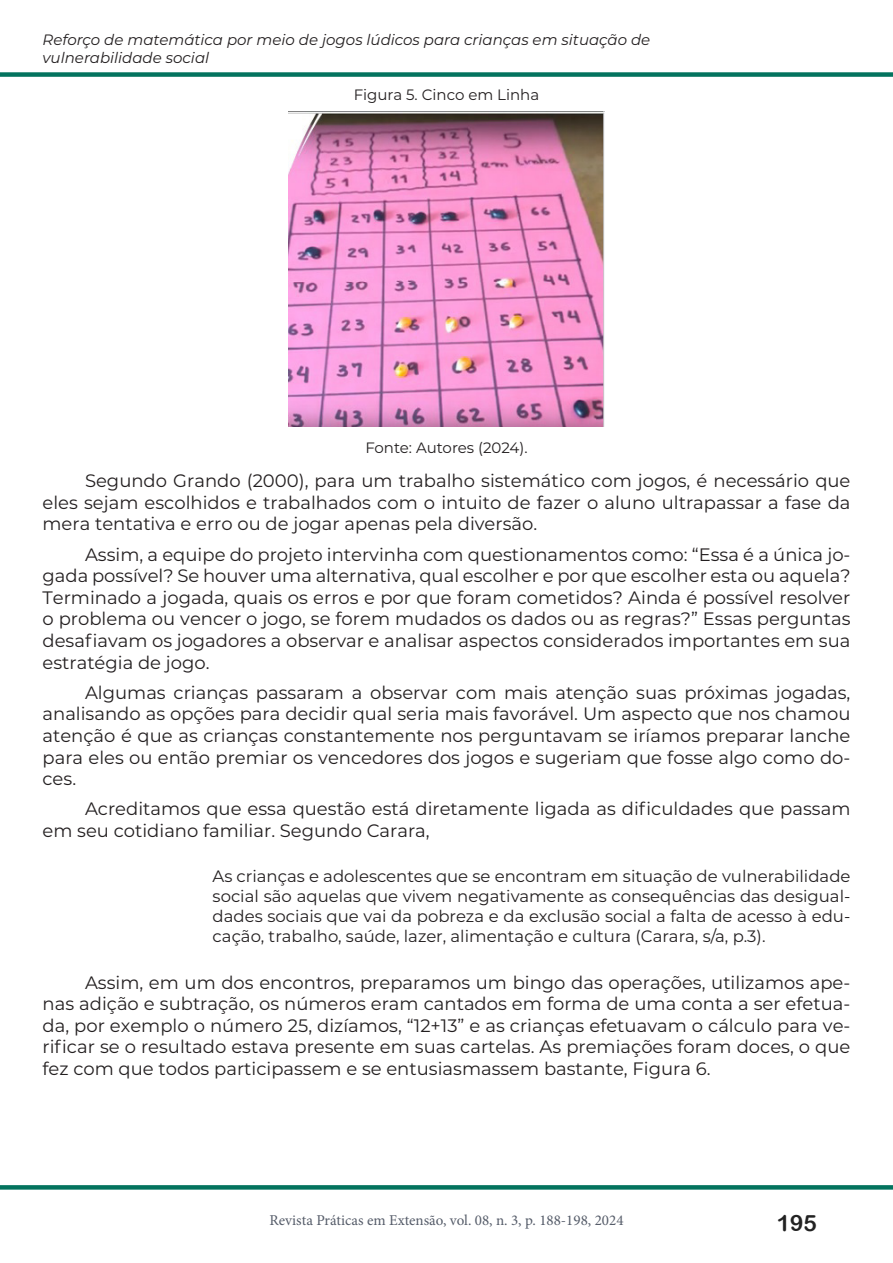
<style>
.page{position:relative;width:893px;height:1263px;background:#fff}
.page>*{position:absolute;margin:0;border:0;box-sizing:border-box;transform-origin:0 0}
.t1{font:22.5px "Arial Rounded MT Bold";color:#222}
.t2{font:18px/21.6px "Montserrat";color:#231f20;text-align:justify}
.t3{font:16.5px/19.8px "Montserrat";color:#231f20;text-align:justify}
.t4{font:italic 15px/18px "Montserrat";color:#231f20}
.t5{font:15px "Minion Pro";color:#555c69}
.t6{font:15px "Montserrat";color:#231f20}
</style>
<div class="page">
<div style="left:0;top:72px;width:893px;height:5px;background:#03735e"></div>
<svg style="left:0;top:1185px;width:893px;height:4px;background:#0b7763"></svg>
<img style="left:288px;top:111px;width:317px;height:315px">
<p class="t4" style="left:43px;top:30px;width:609px">Reforço de matemática por meio de jogos lúdicos para crianças em situação de vulnerabilidade social</p>
<p class="t6" style="left:354px;top:84px;width:187px">Figura 5. Cinco em Linha</p>
<p class="t6" style="left:365px;top:437px;width:164px">Fonte: Autores (2024).</p>
<p class="t2" style="left:43px;top:469px;width:809px;text-indent:43px">Segundo Grando (2000), para um trabalho sistemático com jogos, é necessário que eles sejam escolhidos e trabalhados com o intuito de fazer o aluno ultrapassar a fase da mera tentativa e erro ou de jogar apenas pela diversão.</p>
<p class="t2" style="left:43px;top:543px;width:809px;text-indent:43px">Assim, a equipe do projeto intervinha com questionamentos como: “Essa é a única jo&shy;gada possível? Se houver uma alternativa, qual escolher e por que escolher esta ou aquela?<br>Terminado a jogada, quais os erros e por que foram cometidos? Ainda é possível resolver o problema ou vencer o jogo, se forem mudados os dados ou as regras?” Essas perguntas desafiavam os jogadores a observar e analisar aspectos considerados importantes em sua estratégia de jogo.</p>
<p class="t2" style="left:43px;top:681px;width:809px;text-indent:43px">Algumas crianças passaram a observar com mais atenção suas próximas jogadas, analisando as opções para decidir qual seria mais favorável. Um aspecto que nos chamou atenção é que as crianças constantemente nos perguntavam se iríamos preparar lanche para eles ou então premiar os vencedores dos jogos e sugeriam que fosse algo como do&shy;ces.</p>
<p class="t2" style="left:43px;top:797px;width:809px;text-indent:43px">Acreditamos que essa questão está diretamente ligada as dificuldades que passam em seu cotidiano familiar. Segundo Carara,</p>
<p class="t3" style="left:213px;top:866px;width:639px">As crianças e adolescentes que se encontram em situação de vulnerabilidade social são aquelas que vivem negativamente as consequências das desigual&shy;dades sociais que vai da pobreza e da exclusão social a falta de acesso à edu&shy;cação, trabalho, saúde, lazer, alimentação e cultura (Carara, s/a, p.3).</p>
<p class="t2" style="left:43px;top:971px;width:809px;text-indent:43px">Assim, em um dos encontros, preparamos um bingo das operações, utilizamos ape&shy;nas adição e subtração, os números eram cantados em forma de uma conta a ser efetua&shy;da, por exemplo o número 25, dizíamos, “12+13” e as crianças efetuavam o cálculo para ve&shy;rificar se o resultado estava presente em suas cartelas. As premiações foram doces, o que fez com que todos participassem e se entusiasmassem bastante, Figura 6.</p>
<p class="t5" style="left:269px;top:1210px;width:356px">Revista Práticas em Extensão, vol. 08, n. 3, p. 188-198, 2024</p>
<p class="t1" style="left:777px;top:1209px;width:42px">195</p>
</div>
